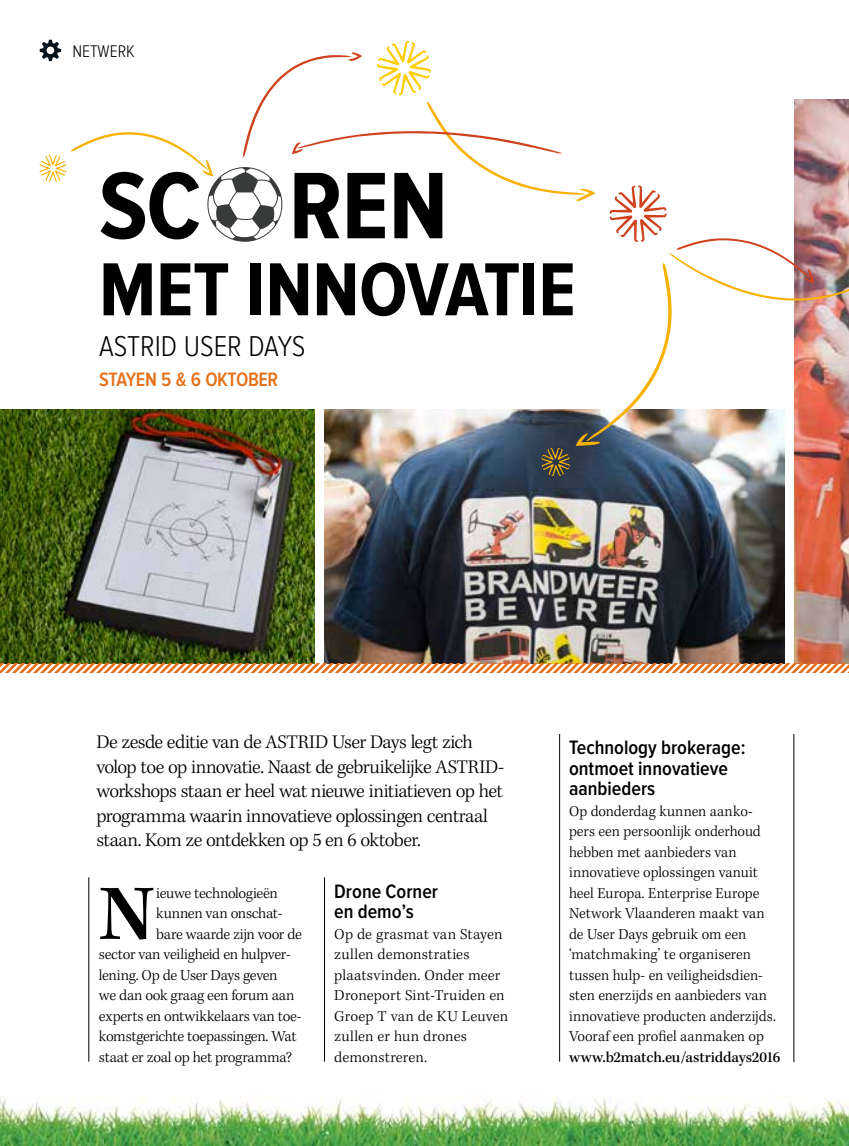
<style>
.page{position:relative;width:849px;height:1146px;background:#fff}
.page>*{position:absolute;margin:0;border:0;box-sizing:border-box;transform-origin:0 0}
.t1{font:700 98px "Proxima Nova Cond";color:#000}
.t2{font:600 80.5px "Kepler Std";color:#000}
.t3{font:700 77.88px "Proxima Nova Cond";letter-spacing:-.005em;color:#000}
.t4{font:300 29.75px "Proxima Nova Cond";color:#000}
.t5{font:600 20.12px/20.5px "Proxima Nova Cond";color:#000}
.t6{font:600 20.12px "Proxima Nova Cond";letter-spacing:-.02em;color:#e57019}
.t7{font:300 19.78px/24.5px "Kepler Std";letter-spacing:-.03em;color:#000}
.t8{font:300 17.5px "Proxima Nova Cond";color:#000}
.t9{font:300 15.58px/20.5px "Kepler Std";letter-spacing:-.005em;color:#000}
.t10{font:300 15.58px "Kepler Std";letter-spacing:-.025em;color:#000}
.t11{font:500 15.58px "Kepler Std";letter-spacing:-.01em;color:#000}
</style>
<div class="page">
<img style="left:0;top:410px;width:314px;height:254px">
<img style="left:794px;top:476px;width:54px;height:188px">
<img style="left:324px;top:476px;width:460px;height:188px">
<img style="left:0;top:1097px;width:848px;height:49px">
<hr style="left:324px;top:877px;width:1px;height:185px;background:#000">
<hr style="left:88px;top:877px;width:1px;height:185px;background:#000">
<hr style="left:559px;top:734px;width:1px;height:328px;background:#000">
<hr style="left:793px;top:734px;width:1px;height:328px;background:#000">
<svg style="left:0;top:664px;width:848px;height:9px"></svg>
<img style="left:40px;top:40px;width:808px;height:436px">
<p class="t8" style="left:72px;top:42px;width:64px">NETWERK</p>
<h1 class="t1" style="left:99px;top:151px;width:350px">SC REN</h1>
<h3 class="t3" style="left:99px;top:246px;width:478px">MET INNOVATIE</h3>
<h3 class="t4" style="left:99px;top:330px;width:207px">ASTRID USER DAYS</h3>
<p class="t6" style="left:99px;top:368px;width:180px">STAYEN 5 &amp; 6 OKTOBER</p>
<p class="t7" style="left:96px;top:730px;width:409px">De zesde editie van de ASTRID User Days legt zich volop toe op innovatie. Naast de gebruikelijke ASTRID&shy;workshops staan er heel wat nieuwe initiatieven op het programma waarin innovatieve oplossingen centraal staan. Kom ze ontdekken op 5 en 6 oktober.</p>
<p class="t10" style="left:156px;top:884px;width:123px">ieuwe technologieën</p>
<p class="t9" style="left:156px;top:904px;width:128px">kunnen van onschat-</p>
<p class="t10" style="left:156px;top:925px;width:147px">bare waarde zijn voor de</p>
<p class="t9" style="left:99px;top:945px;width:193px">sector van veiligheid en hulpver-</p>
<p class="t10" style="left:99px;top:966px;width:180px">lening. Op de User Days geven</p>
<p class="t9" style="left:99px;top:986px;width:197px">we dan ook graag een forum aan</p>
<p class="t9" style="left:99px;top:1006px;width:204px">experts en ontwikkelaars van toe-</p>
<p class="t9" style="left:99px;top:1027px;width:199px">komstgerichte toepassingen. Wat</p>
<p class="t9" style="left:99px;top:1047px;width:195px">staat er zoal op het programma?</p>
<h2 class="t2" style="left:99px;top:868px;width:56px">N</h2>
<p class="t5" style="left:334px;top:881px;width:105px">Drone Corner en demo’s</p>
<p class="t9" style="left:334px;top:924px;width:175px">Op de grasmat van Stayen zullen demonstraties plaatsvinden. Onder meer<br>Droneport Sint-Truiden en<br>Groep T van de KU Leuven zullen er hun drones demonstreren.</p>
<p class="t5" style="left:569px;top:738px;width:178px">Technology brokerage: ontmoet innovatieve aanbieders</p>
<p class="t9" style="left:569px;top:801px;width:208px">Op donderdag kunnen aanko&shy;pers een persoonlijk onderhoud hebben met aanbieders van innovatieve oplossingen vanuit heel Europa. Enterprise Europe<br>Network Vlaanderen maakt van de User Days gebruik om een ‘matchmaking’ te organiseren tussen hulp- en veiligheidsdien&shy;sten enerzijds en aanbieders van innovatieve producten anderzijds.<br>Vooraf een profiel aanmaken op</p>
<p class="t11" style="left:569px;top:1048px;width:213px">www.b2match.eu/astriddays2016</p>
</div>
